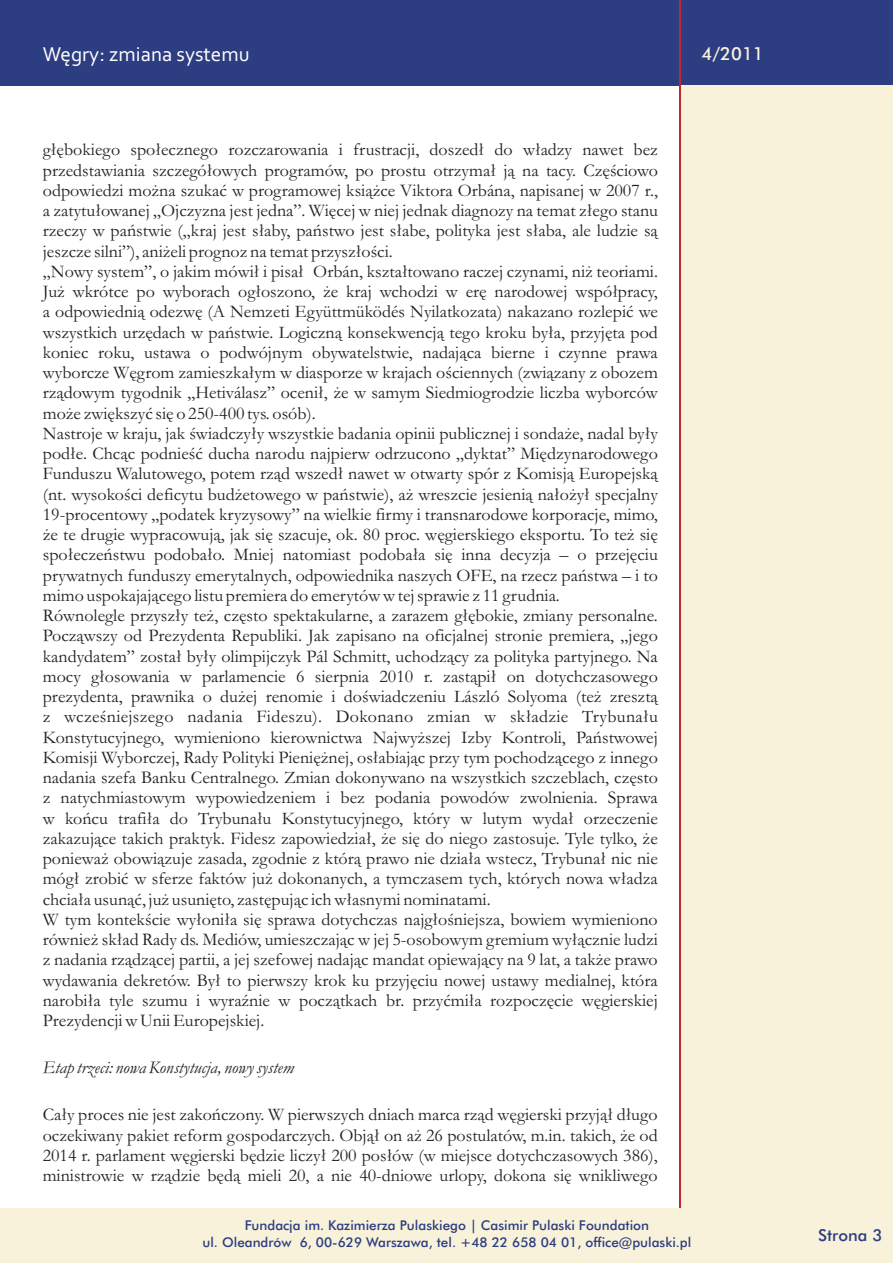
<style>
.page{position:relative;width:893px;height:1263px;background:#fff}
.page>*{position:absolute;margin:0;border:0;box-sizing:border-box;transform-origin:0 0}
.t1{font:21px "Corbel";color:#fff}
.t2{font:18px/20.2px "Garamond";color:#231f20}
.t3{font:italic 18px "Garamond";color:#231f20}
.t4{font:500 18px "Futura BT";color:#f9f2da}
.t5{font:500 16.5px "Futura BT";color:#2c3d82}
.t6{font:500 13.5px/16.2px "Futura BT";color:#2c3d82;text-align:center}
</style>
<div class="page">
<div style="left:0;top:0;width:893px;height:85px;background:#2c3d82"></div>
<div style="left:679px;top:85px;width:214px;height:1178px;background:#f9f2da"></div>
<hr style="left:679px;top:0;width:1px;height:1263px;background:#bd2a31">
<div style="left:0;top:1208px;width:893px;height:55px;background:#f9f2da"></div>
<p class="t1" style="left:43px;top:45px;width:208px">Wêgry: zmiana systemu</p>
<p class="t4" style="left:702px;top:46px;width:64px">4/2011</p>
<p class="t2" style="left:43px;top:142px;width:617px">g³êbokiego spo³ecznego rozczarowania i frustracji, doszed³ do w³adzy nawet bez przedstawiania szczegó³owych programów, po prostu otrzyma³ j¹ na tacy. Czêœciowo odpowiedzi mo¿na szukaæ w programowej ksi¹¿ce Viktora Orbána, napisanej w 2007 r., a zatytu³owanej „Ojczyzna jest jedna”. Wiêcej w niej jednak diagnozy na temat z³ego stanu rzeczy w pañstwie („kraj jest s³aby, pañstwo jest s³abe, polityka jest s³aba, ale ludzie s¹ jeszcze silni”), ani¿eli prognoz na temat przysz³oœci.<br>„Nowy system”, o jakim mówi³ i pisa³ Orbán, kszta³towano raczej czynami, ni¿ teoriami.<br>Ju¿ wkrótce po wyborach og³oszono, ¿e kraj wchodzi w erê narodowej wspó³pracy, a odpowiedni¹ odezwê (A Nemzeti Együttmüködés Nyilatkozata) nakazano rozlepiæ we wszystkich urzêdach w pañstwie. Logiczn¹ konsekwencj¹ tego kroku by³a, przyjêta pod koniec roku, ustawa o podwójnym obywatelstwie, nadaj¹ca bierne i czynne prawa wyborcze Wêgrom zamieszka³ym w diasporze w krajach oœciennych (zwi¹zany z obozem rz¹dowym tygodnik „Hetiválasz” oceni³, ¿e w samym Siedmiogrodzie liczba wyborców mo¿e zwiêkszyæ siê o 250-400 tys. osób).<br>Nastroje w kraju, jak œwiadczy³y wszystkie badania opinii publicznej i sonda¿e, nadal by³y pod³e. Chc¹c podnieœæ ducha narodu najpierw odrzucono „dyktat” Miêdzynarodowego Funduszu Walutowego, potem rz¹d wszed³ nawet w otwarty spór z Komisj¹ Europejsk¹ (nt. wysokoœci deficytu bud¿etowego w pañstwie), a¿ wreszcie jesieni¹ na³o¿y³ specjalny 19-procentowy „podatek kryzysowy” na wielkie firmy i transnarodowe korporacje, mimo, ¿e te drugie wypracowuj¹, jak siê szacuje, ok. 80 proc. wêgierskiego eksportu. To te¿ siê spo³eczeñstwu podoba³o. Mniej natomiast podoba³a siê inna decyzja – o przejêciu prywatnych funduszy emerytalnych, odpowiednika naszych OFE, na rzecz pañstwa – i to mimo uspokajaj¹cego listu premiera do emerytów w tej sprawie z 11 grudnia.<br>Równolegle przysz³y te¿, czêsto spektakularne, a zarazem g³êbokie, zmiany personalne.<br>Pocz¹wszy od Prezydenta Republiki. Jak zapisano na oficjalnej stronie premiera, „jego kandydatem” zosta³ by³y olimpijczyk Pál Schmitt, uchodz¹cy za polityka partyjnego. Na mocy g³osowania w parlamencie 6 sierpnia 2010 r. zast¹pi³ on dotychczasowego prezydenta, prawnika o du¿ej renomie i doœwiadczeniu László Solyoma (te¿ zreszt¹ z wczeœniejszego nadania Fideszu). Dokonano zmian w sk³adzie Trybuna³u Konstytucyjnego, wymieniono kierownictwa Najwy¿szej Izby Kontroli, Pañstwowej Komisji Wyborczej, Rady Polityki Pieniê¿nej, os³abiaj¹c przy tym pochodz¹cego z innego nadania szefa Banku Centralnego. Zmian dokonywano na wszystkich szczeblach, czêsto z natychmiastowym wypowiedzeniem i bez podania powodów zwolnienia. Sprawa w koñcu trafi³a do Trybuna³u Konstytucyjnego, który w lutym wyda³ orzeczenie zakazuj¹ce takich praktyk. Fidesz zapowiedzia³, ¿e siê do niego zastosuje. Tyle tylko, ¿e poniewa¿ obowi¹zuje zasada, zgodnie z któr¹ prawo nie dzia³a wstecz, Trybuna³ nic nie móg³ zrobiæ w sferze faktów ju¿ dokonanych, a tymczasem tych, których nowa w³adza chcia³a usun¹æ, ju¿ usuniêto, zastêpuj¹c ich w³asnymi nominatami.<br>W tym kontekœcie wy³oni³a siê sprawa dotychczas najg³oœniejsza, bowiem wymieniono równie¿ sk³ad Rady ds. Mediów, umieszczaj¹c w jej 5-osobowym gremium wy³¹cznie ludzi z nadania rz¹dz¹cej partii, a jej szefowej nadaj¹c mandat opiewaj¹cy na 9 lat, a tak¿e prawo wydawania dekretów. By³ to pierwszy krok ku przyjêciu nowej ustawy medialnej, która narobi³a tyle szumu i wyraŸnie w pocz¹tkach br. przyæmi³a rozpoczêcie wêgierskiej Prezydencji w Unii Europejskiej.</p>
<p class="t3" style="left:43px;top:1061px;width:253px">Etap trzeci: nowa Konstytucja, nowy system</p>
<p class="t2" style="left:43px;top:1107px;width:617px;text-align:justify">Ca³y proces nie jest zakoñczony. W pierwszych dniach marca rz¹d wêgierski przyj¹³ d³ugo oczekiwany pakiet reform gospodarczych. Obj¹³ on a¿ 26 postulatów, m.in. takich, ¿e od 2014 r. parlament wêgierski bêdzie liczy³ 200 pos³ów (w miejsce dotychczasowych 386), ministrowie w rz¹dzie bêd¹ mieli 20, a nie 40-dniowe urlopy, dokona siê wnikliwego</p>
<p class="t6" style="left:202px;top:1219px;width:490px">Fundacja im. Kazimierza Pulaskiego | Casimir Pulaski Foundation<br>ul. Oleandrów 6, 00-629 Warszawa, tel. +48 22 658 04 01, office@pulaski.pl</p>
<p class="t5" style="left:818px;top:1229px;width:66px">Strona 3</p>
</div>
